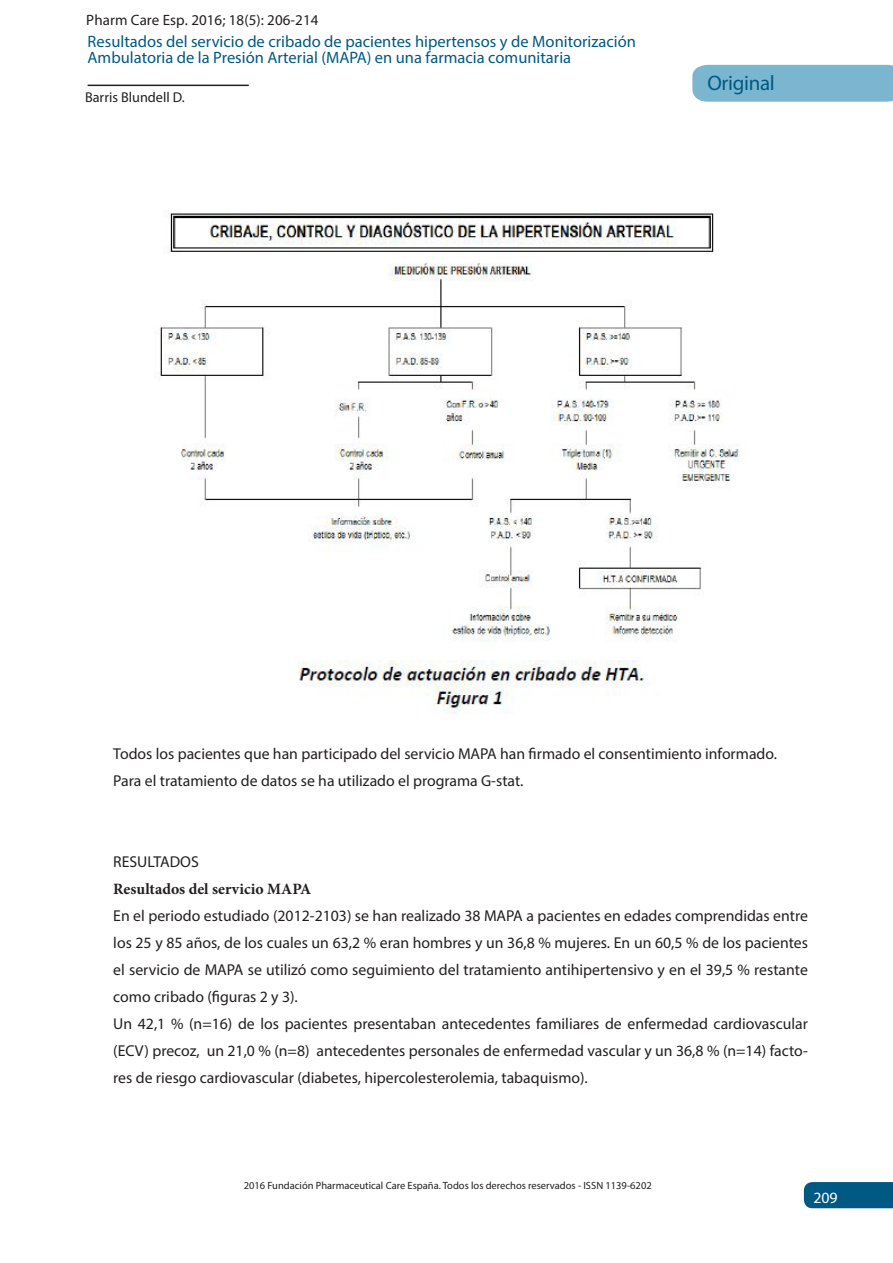
<style>
.page{position:relative;width:893px;height:1263px;background:#fff}
.page>*{position:absolute;margin:0;border:0;box-sizing:border-box;transform-origin:0 0}
.t1{font:21px "Myriad Pro";letter-spacing:-.015em;color:#005983}
.t2{font:16.5px/16.5px "Myriad Pro";color:#005983}
.Estilo_de_párrafo_1{font:15.75px/27px "Myriad Pro";color:#231f20;text-align:justify}
.Estilo_de_párrafo_1-2{font:700 15.75px "Minion Pro";color:#231f20}
.t3{font:15.75px "Myriad Pro";color:#fff}
.t4{font:15px "Myriad Pro";letter-spacing:.005em;color:#231f20}
.t5{font:14.25px "Myriad Pro";color:#231f20}
.t6{font:10.5px "Myriad Pro";color:#231f20}
</style>
<div class="page">
<div style="left:804px;top:1182px;width:89px;height:26px;background:#005983"></div>
<div style="left:692px;top:65px;width:201px;height:37px;background:#7bb6d0"></div>
<hr style="left:88px;top:85px;width:161px;height:1px;background:#231f20">
<img style="left:154px;top:210px;width:586px;height:504px">
<p class="t4" style="left:86px;top:11px;width:234px">Pharm Care Esp. 2016; 18(5): 206-214</p>
<p class="t2" style="left:88px;top:33px;width:550px">Resultados del servicio de cribado de pacientes hipertensos y de Monitorización<br>Ambulatoria de la Presión Arterial (MAPA) en una farmacia comunitaria</p>
<p class="t5" style="left:85px;top:89px;width:101px">Barris Blundell D.</p>
<h1 class="t1" style="left:707px;top:70px;width:69px">Original</h1>
<p class="Estilo_de_párrafo_1" style="left:113px;top:740px;width:665px">Todos los pacientes que han participado del servicio MAPA han firmado el consentimiento informado.</p>
<p class="Estilo_de_párrafo_1" style="left:113px;top:767px;width:412px">Para el tratamiento de datos se ha utilizado el programa G-stat.</p>
<p class="Estilo_de_párrafo_1" style="left:113px;top:848px;width:87px">RESULTADOS</p>
<p class="Estilo_de_párrafo_1-2" style="left:113px;top:878px;width:199px">Resultados del servicio MAPA</p>
<p class="Estilo_de_párrafo_1" style="left:113px;top:902px;width:696px">En el periodo estudiado (2012-2103) se han realizado 38 MAPA a pacientes en edades comprendidas entre los 25 y 85 años, de los cuales un 63,2 % eran hombres y un 36,8 % mujeres. En un 60,5 % de los pacientes el servicio de MAPA se utilizó como seguimiento del tratamiento antihipertensivo y en el 39,5 % restante como cribado (figuras 2 y 3).</p>
<p class="Estilo_de_párrafo_1" style="left:113px;top:1010px;width:696px">Un 42,1 % (n=16) de los pacientes presentaban antecedentes familiares de enfermedad cardiovascular (ECV) precoz, un 21,0 % (n=8) antecedentes personales de enfermedad vascular y un 36,8 % (n=14) facto&shy;res de riesgo cardiovascular (diabetes, hipercolesterolemia, tabaquismo).</p>
<p class="t6" style="left:244px;top:1179px;width:409px">2016 Fundación Pharmaceutical Care España. Todos los derechos reservados - ISSN 1139-6202</p>
<p class="t3" style="left:813px;top:1188px;width:26px">209</p>
</div>
